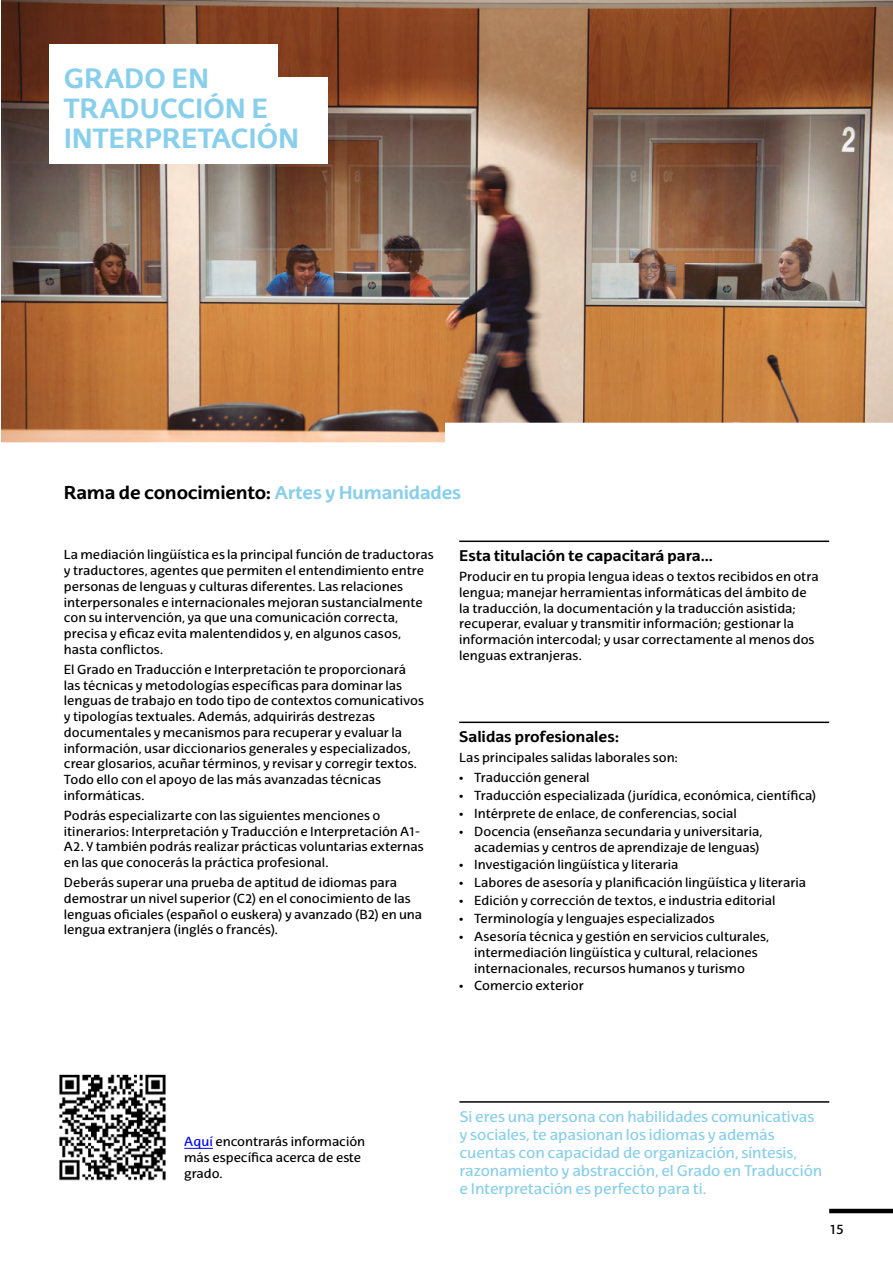
<style>
.page{position:relative;width:893px;height:1263px;background:#fff}
.page>*{position:absolute;margin:0;border:0;box-sizing:border-box;transform-origin:0 0}
.t1{font:700 27px/30px "EHU Sans";letter-spacing:-.005em;color:#88cfec}
.t2{font:700 18px "EHU Sans";letter-spacing:-.02em;color:#000}
.t3{font:15px/18px "EHU Sans";letter-spacing:-.005em;color:#88cfec}
.t4{font:700 15px "EHU Sans";letter-spacing:-.01em;color:#000}
.t5{font:13.5px "EHU Sans";color:#000}
.t6{font:12.75px/15.8px "EHU Sans";color:#000}
.s1{color:#88cfec}
.s2{color:#00f}
</style>
<div class="page">
<img style="left:1px;top:0;width:892px;height:442px">
<svg style="left:445px;top:423px;width:448px;height:19px"></svg>
<svg style="left:1px;top:442px;width:829px;height:101px"></svg>
<div style="left:49px;top:78px;width:278px;height:86px;background:#fff"></div>
<div style="left:49px;top:44px;width:228px;height:61px;background:#fff"></div>
<hr style="left:829px;top:1209px;width:64px;height:4px;background:#000">
<hr style="left:459px;top:1101px;width:370px;height:2px;background:#000">
<hr style="left:459px;top:540px;width:370px;height:2px;background:#000">
<hr style="left:459px;top:721px;width:370px;height:2px;background:#000">
<svg style="left:184px;top:1148px;width:29px;height:1px"></svg>
<img style="left:59px;top:1074px;width:107px;height:107px">
<h1 class="t1" style="left:64px;top:63px;width:237px">GRADO EN<br>TRADUCCIÓN E<br>INTERPRETACIÓN</h1>
<h2 class="t2" style="left:64px;top:481px;width:399px">Rama de conocimiento: <span class="s1">Artes y Humanidades</span></h2>
<p class="t6" style="left:64px;top:547px;width:371px">La mediación lingüística es la principal función de traductoras y traductores, agentes que permiten el entendimiento entre personas de lenguas y culturas diferentes. Las relaciones interpersonales e internacionales mejoran sustancialmente con su intervención, ya que una comunicación correcta, precisa y eficaz evita malentendidos y, en algunos casos, hasta conflictos.</p>
<p class="t6" style="left:64px;top:661px;width:362px">El Grado en Traducción e Interpretación te proporcionará las técnicas y metodologías específicas para dominar las lenguas de trabajo en todo tipo de contextos comunicativos y tipologías textuales. Además, adquirirás destrezas documentales y mecanismos para recuperar y evaluar la información, usar diccionarios generales y especializados, crear glosarios, acuñar términos, y revisar y corregir textos.<br>Todo ello con el apoyo de las más avanzadas técnicas informáticas.</p>
<p class="t6" style="left:64px;top:807px;width:361px">Podrás especializarte con las siguientes menciones o itinerarios: Interpretación y Traducción e Interpretación A1- A2. Y también podrás realizar prácticas voluntarias externas en las que conocerás la práctica profesional.</p>
<p class="t6" style="left:64px;top:875px;width:360px">Deberás superar una prueba de aptitud de idiomas para demostrar un nivel superior (C2) en el conocimiento de las lenguas oficiales (español o euskera) y avanzado (B2) en una lengua extranjera (inglés o francés).</p>
<p class="t4" style="left:459px;top:546px;width:255px">Esta titulación te capacitará para…</p>
<p class="t6" style="left:459px;top:569px;width:361px">Producir en tu propia lengua ideas o textos recibidos en otra lengua; manejar herramientas informáticas del ámbito de la traducción, la documentación y la traducción asistida; recuperar, evaluar y transmitir información; gestionar la información intercodal; y usar correctamente al menos dos lenguas extranjeras.</p>
<p class="t4" style="left:459px;top:727px;width:161px">Salidas profesionales:</p>
<p class="t6" style="left:459px;top:750px;width:220px">Las principales salidas laborales son:</p>
<p class="t6" style="left:459px;top:770px;width:132px">• Traducción general</p>
<p class="t6" style="left:459px;top:787px;width:359px">• Traducción especializada (jurídica, económica, científica)</p>
<p class="t6" style="left:459px;top:805px;width:279px">• Intérprete de enlace, de conferencias, social</p>
<p class="t6" style="left:459px;top:823px;width:305px;text-align:right">• Docencia (enseñanza secundaria y universitaria, academias y centros de aprendizaje de lenguas)</p>
<p class="t6" style="left:459px;top:857px;width:221px">• Investigación lingüística y literaria</p>
<p class="t6" style="left:459px;top:875px;width:348px">• Labores de asesoría y planificación lingüística y literaria</p>
<p class="t6" style="left:459px;top:893px;width:318px">• Edición y corrección de textos, e industria editorial</p>
<p class="t6" style="left:459px;top:910px;width:257px">• Terminología y lenguajes especializados</p>
<p class="t6" style="left:474px;top:928px;width:297px;text-indent:-15px">• Asesoría técnica y gestión en servicios culturales, intermediación lingüística y cultural, relaciones internacionales, recursos humanos y turismo</p>
<p class="t6" style="left:459px;top:978px;width:126px">• Comercio exterior</p>
<p class="t6" style="left:184px;top:1134px;width:182px"><span class="s2">Aquí</span> encontrarás información más específica acerca de este grado.</p>
<p class="t3" style="left:459px;top:1107px;width:364px">Si eres una persona con habilidades comunicativas y sociales, te apasionan los idiomas y además cuentas con capacidad de organización, síntesis, razonamiento y abstracción, el Grado en Traducción e Interpretación es perfecto para ti.</p>
<p class="t5" style="left:829px;top:1221px;width:16px">15</p>
</div>
